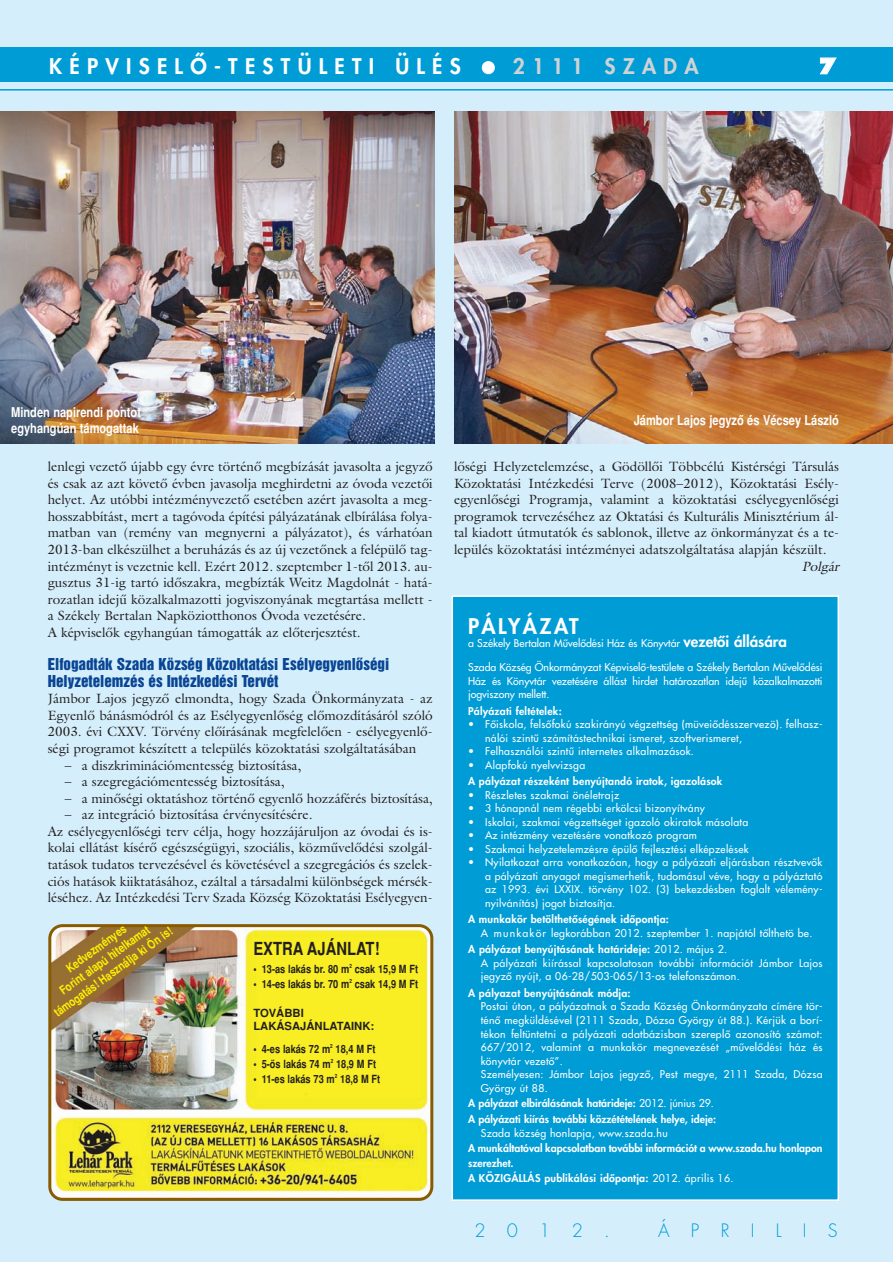
<style>
.page{position:relative;width:893px;height:1262px;background:#fff}
.page>*{position:absolute;margin:0;border:0;box-sizing:border-box;transform-origin:0 0}
.t1{font:800 21px "H Futura";letter-spacing:.345em;color:#fff}
.t2{font:800 21px "H Futura";letter-spacing:.345em;color:#d1d2d4}
.t3{font:800 21px "H Futura";letter-spacing:.115em;color:#fff}
.t4{font:700 21px "H Futura Extra";color:#fff}
.t5{font:700 18px "H Helvetica Narrow";color:#231f20}
.t6{font:300 18px "H Futura";letter-spacing:1.18em;color:#009cd6}
.t7{font:15px/16.5px "H Helvetica Inserat";color:#094594}
.t8{font:13.5px/16.6px "Galliard AH";color:#231f20}
.t9{font:700 13.5px/16.5px "H Helvetica Narrow";color:#fff}
.t10{font:italic 13.5px "Galliard AH";color:#231f20}
.t11{font:700 12px/14.4px "H Helvetica Narrow";color:#fff101;text-align:center}
.t12{font:700 11.25px "H Helvetica Narrow";color:#231f20}
.t13{font:700 11.25px/13.5px "H Helvetica";color:#231f20}
.t14{font:10.5px/13.5px "H Futura";letter-spacing:.03em;color:#fff}
.t15{font:800 10.5px/15px "H Futura";color:#fff}
.t16{font:800 10.5px "H Futura";letter-spacing:.025em;color:#fff}
.t17{font:10.5px "H Futura";color:#fff}
.s1{font-weight:800;font-size:15px}
.s2{font-weight:800}
.s3{font-weight:400}
</style>
<div class="page">
<div style="left:0;top:0;width:892px;height:1261px;background:#d4effb"></div>
<div style="left:0;top:47px;width:892px;height:34px;background:#009cd6"></div>
<hr style="left:0;top:89px;width:892px;height:2px;background:#009cd6">
<img style="left:454px;top:111px;width:438px;height:332px">
<img style="left:0;top:111px;width:435px;height:332px">
<div style="left:452px;top:596px;width:386px;height:604px;background:#009cd6"></div>
<div style="left:451px;top:595px;width:388px;height:605px;border:2px solid #fff"></div>
<img style="left:48px;top:924px;width:385px;height:276px">
<h1 class="t1" style="left:49px;top:56px;width:413px">KÉPVISELÔ-TESTÜLETI ÜLÉS</h1>
<h1 class="t2" style="left:512px;top:56px;width:187px">2111 SZADA</h1>
<h1 class="t4" style="left:818px;top:57px;width:19px">7</h1>
<p class="t9" style="left:11px;top:405px;width:131px">Minden napirendi pontot egyhangúan támogattak</p>
<p class="t9" style="left:633px;top:413px;width:207px">Jámbor Lajos jegyzô és Vécsey László</p>
<p class="t8" style="left:48px;top:459px;width:386px">lenlegi vezetô újabb egy évre történô megbízását javasolta a jegyzô és csak az azt követô évben javasolja meghirdetni az óvoda vezetôi helyet. Az utóbbi intézményvezetô esetében azért javasolta a meg&shy;hosszabbítást, mert a tagóvoda építési pályázatának elbírálása folya&shy;matban van (remény van megnyerni a pályázatot), és várhatóan 2013-ban elkészülhet a beruházás és az új vezetônek a felépülô tag&shy;intézményt is vezetnie kell. Ezért 2012. szeptember 1-tôl 2013. au&shy;gusztus 31-ig tartó idôszakra, megbízták Weitz Magdolnát - hatá&shy;rozatlan idejû közalkalmazotti jogviszonyának megtartása mellett - a Székely Bertalan Napköziotthonos Óvoda vezetésére.<br>A képviselôk egyhangúan támogatták az elôterjesztést.</p>
<p class="t7" style="left:48px;top:656px;width:343px">Elfogadták Szada Község Közoktatási Esélyegyenlôségi<br>Helyzetelemzés és Intézkedési Tervét</p>
<p class="t8" style="left:48px;top:691px;width:386px;text-align:justify">Jámbor Lajos jegyzô elmondta, hogy Szada Önkormányzata - az Egyenlô bánásmódról és az Esélyegyenlôség elômozdításáról szóló 2003. évi CXXV. Törvény elôírásának megfelelôen - esélyegyenlô&shy;ségi programot készített a település közoktatási szolgáltatásában</p>
<p class="t8" style="left:65px;top:758px;width:238px">– a diszkriminációmentesség biztosítása,</p>
<p class="t8" style="left:65px;top:774px;width:221px">– a szegregációmentesség biztosítása,</p>
<p class="t8" style="left:65px;top:791px;width:369px">– a minôségi oktatáshoz történô egyenlô hozzáférés biztosítása,</p>
<p class="t8" style="left:48px;top:807px;width:386px;text-indent:17px">– az integráció biztosítása érvényesítésére.<br>Az esélyegyenlôségi terv célja, hogy hozzájáruljon az óvodai és is&shy;kolai ellátást kísérô egészségügyi, szociális, közmûvelôdési szolgál&shy;tatások tudatos tervezésével és követésével a szegregációs és szelek&shy;ciós hatások kiiktatásához, ezáltal a társadalmi különbségek mérsék&shy;léséhez. Az Intézkedési Terv Szada Község Közoktatási Esélyegyen-</p>
<p class="t11" style="left:35px;top:985px;width:145px;rotate:-36deg">Kedvezményes<br>Forint alapú hitelkamat támogatás! Használja ki Ön is!</p>
<h2 class="t5" style="left:253px;top:941px;width:128px">EXTRA AJÁNLAT!</h2>
<p class="t12" style="left:253px;top:964px;width:166px">• 13-as lakás br. 80 m<sup>2</sup> csak 15,9 M Ft</p>
<p class="t12" style="left:253px;top:979px;width:166px">• 14-es lakás br. 70 m<sup>2</sup> csak 14,9 M Ft</p>
<p class="t13" style="left:253px;top:1007px;width:122px">TOVÁBBI<br>LAKÁSAJÁNLATAINK:</p>
<p class="t12" style="left:253px;top:1044px;width:124px">• 4-es lakás 72 m<sup>2</sup> 18,4 M Ft</p>
<p class="t12" style="left:253px;top:1059px;width:124px">• 5-ös lakás 74 m<sup>2</sup> 18,9 M Ft</p>
<p class="t12" style="left:253px;top:1074px;width:128px">• 11-es lakás 73 m<sup>2</sup> 18,8 M Ft</p>
<p class="t8" style="left:454px;top:459px;width:386px;text-align:justify">lôségi Helyzetelemzése, a Gödöllôi Többcélú Kistérségi Társulás Közoktatási Intézkedési Terve (2008–2012), Közoktatási Esély&shy;egyenlôségi Programja, valamint a közoktatási esélyegyenlôségi programok tervezéséhez az Oktatási és Kulturális Minisztérium ál&shy;tal kiadott útmutatók és sablonok, illetve az önkormányzat és a te&shy;lepülés közoktatási intézményei adatszolgáltatása alapján készült.</p>
<p class="t10" style="left:801px;top:560px;width:42px">Polgár</p>
<h1 class="t3" style="left:468px;top:615px;width:112px">PÁLYÁZAT</h1>
<p class="t17" style="left:468px;top:638px;width:320px">a Székely Bertalan Mûvelôdési Ház és Könyvtár <span class="s1">vezetôi állására</span></p>
<p class="t14" style="left:468px;top:661px;width:356px;text-align:justify">Szada Község Önkormányzat Képviselô-testülete a Székely Bertalan Mûvelôdési Ház és Könyvtár vezetésére állást hirdet határozatlan idejû közalkalmazotti jogviszony mellett.</p>
<p class="t16" style="left:468px;top:705px;width:95px">Pályázati feltételek:</p>
<p class="t14" style="left:485px;top:718px;width:339px;text-indent:-17px">• Fôiskola, felsôfokú szakirányú végzettség (müveiôdésszervezö). felhasz&shy;nálói szintû számítástechnikai ismeret, szoftverismeret,</p>
<p class="t14" style="left:468px;top:745px;width:227px">• Felhasználói szintû internetes alkalmazások.</p>
<p class="t14" style="left:468px;top:759px;width:119px">• Alapfokú nyelvvizsga</p>
<p class="t16" style="left:468px;top:776px;width:256px">A pályázat részeként benyújtandó iratok, igazolások</p>
<p class="t14" style="left:468px;top:789px;width:153px">• Részletes szakmai önéletrajz</p>
<p class="t14" style="left:468px;top:802px;width:238px">• 3 hónapnál nem régebbi erkölcsi bizonyítvány</p>
<p class="t14" style="left:468px;top:816px;width:281px">• Iskolai, szakmai végzettséget igazoló okiratok másolata</p>
<p class="t14" style="left:468px;top:829px;width:230px">• Az intézmény vezetésére vonatkozó program</p>
<p class="t14" style="left:468px;top:843px;width:282px">• Szakmai helyzetelemzésre épülô fejlesztési elképzelések</p>
<p class="t14" style="left:485px;top:856px;width:339px;text-align:justify;text-indent:-17px">• Nyilatkozat arra vonatkozóan, hogy a pályázati eljárásban résztvevôk a pályázati anyagot megismerhetik, tudomásul véve, hogy a pályáztató az 1993. évi LXXIX. törvény 102. (3) bekezdésben foglalt vélemény&shy;nyilvánítás) jogot biztosítja.</p>
<p class="t16" style="left:468px;top:914px;width:202px">A munkakör betölthetôségének idôpontja:</p>
<p class="t14" style="left:468px;top:925px;width:346px;line-height:16.5px;text-indent:13px">A munkakör legkorábban 2012. szeptember 1. napjától tôlthetö be.<br><span class="s2">A pályázat benyújtásának határideje:</span> 2012. május 2.</p>
<p class="t14" style="left:481px;top:957px;width:343px">A pályázati kiírással kapcsolatosan további információt Jámbor Lajos jegyzô nyújt, a 06-28/503-065/13-os telefonszámon.</p>
<p class="t16" style="left:468px;top:987px;width:164px">A pályazat benyújtásának módja:</p>
<p class="t14" style="left:481px;top:1000px;width:343px">Postai úton, a pályázatnak a Szada Község Önkormányzata címére tör&shy;ténô megküldésével (2111 Szada, Dózsa György út 88.). Kérjük a borí&shy;tékon feltüntetni a pályázati adatbázisban szereplô azonosító számot:<br>667/2012, valamint a munkakör megnevezését „mûvelôdési ház és könyvtár vezetô”.<br>Személyesen: Jámbor Lajos jegyzô, Pest megye, 2111 Szada, Dózsa György út 88.</p>
<p class="t15" style="left:468px;top:1095px;width:249px;line-height:16.5px">A pályázat elbirálásának határideje: <span class="s3">2012. június 29.<br></span>A pályázati kiírás további közzétételének helye, ideje:</p>
<p class="t14" style="left:481px;top:1126px;width:188px">Szada község honlapja, www.szada.hu</p>
<p class="t15" style="left:468px;top:1140px;width:356px">A munkáltatóval kapcsolatban további információt a www.szada.hu honlapon szerezhet.<br>A KÖZIGÁLLÁS publikálási idôpontja: <span class="s3">2012. április 16.</span></p>
<h2 class="t6" style="left:474px;top:1221px;width:137px">2012.</h2>
<h2 class="t6" style="left:658px;top:1221px;width:181px">ÁPRILIS</h2>
</div>
